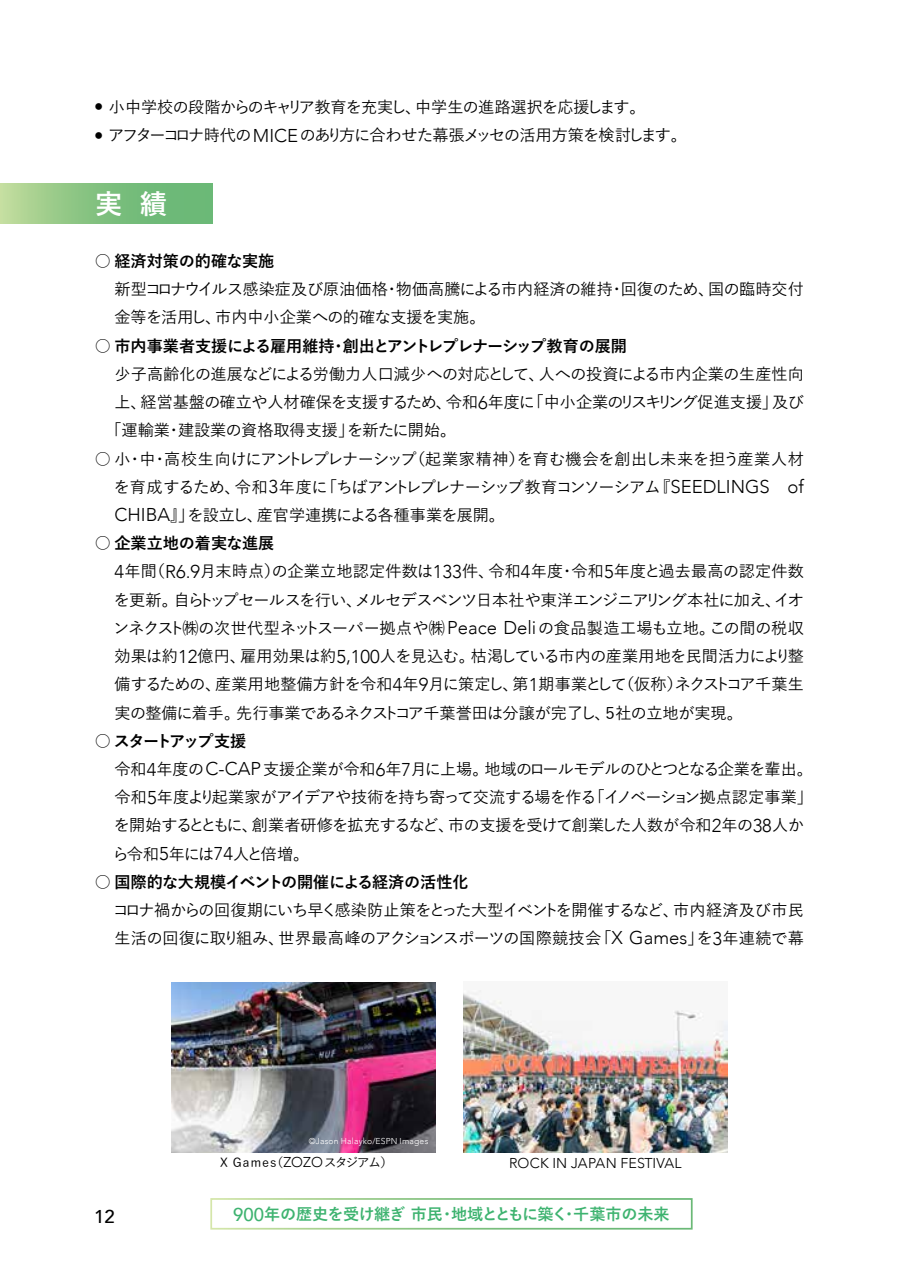
<style>
.page{position:relative;width:903px;height:1275px;background:#fff}
.page>*{position:absolute;margin:0;border:0;box-sizing:border-box;transform-origin:0 0}
.t1{font:700 27.3px "Yu Go";color:#fff}
.t2{font:500 18.55px "Avenir";color:#000}
.t3{font:500 16.1px/28.2px "Yu Go";letter-spacing:.005em;color:#000}
.t4{font:700 16.1px "Yu Go";letter-spacing:-.02em;color:#000}
.t5{font:16.1px "Yu Gothic Ka W3";letter-spacing:-.08em;color:#000}
.t6{font:500 16.1px "Yu Go";letter-spacing:.045em;color:#000}
.t7{font:16.1px "Yu Gothic Ka W3";letter-spacing:-.09em;color:#000}
.t8{font:16.1px "Yu Gothic Ka W3";letter-spacing:-.135em;color:#000}
.t9{font:16.1px "Yu Gothic Ka W3";letter-spacing:-.15em;color:#000}
.t10{font:700 16.1px "Yu Go";letter-spacing:-.02em;color:#3eb370}
.t11{font:300 14.17px "Avenir";letter-spacing:.01em;color:#000}
.t12{font:500 12.42px "Yu Go";letter-spacing:-.21em;color:#000}
.t13{font:300 8.58px "Avenir";letter-spacing:.02em;color:#fff}
.s1{font-family:"Avenir";font-weight:300;font-size:18.55px}
.s2{font-family:"Yu Gothic Ka W3";font-weight:400}
.s3{font-family:"Yu Go";font-weight:500}
.s4{font-weight:700}
.s5{font-weight:500}
.s6{font-family:"Avenir";font-weight:300;font-size:14.17px}
.s7{font-family:"Avenir";font-weight:500;font-size:18.55px}
</style>
<div class="page">
<div style="left:210px;top:1198px;width:483px;height:31px;border:2px solid #fff"></div>
<svg style="left:0;top:184px;width:213px;height:40px;background:#87c382"></svg>
<img style="left:463px;top:990px;width:264px;height:162px">
<img style="left:171px;top:982px;width:264px;height:170px">
<p class="t3" style="left:94px;top:91px;width:553px"><span class="s1">•</span> 小中学校<span class="s2">の</span>段階<span class="s2">からのキャリア</span>教育<span class="s2">を</span>充実<span class="s2">し</span>、中学生<span class="s2">の</span>進路選択<span class="s2">を</span>応援<span class="s2">します</span>。</p>
<p class="t9" style="left:94px;top:127px;width:594px"><span class="s1">•</span> アフターコロナ<span class="s3">時代</span>の<span class="s1">MICE</span>のあり<span class="s3">方</span>に<span class="s3">合</span>わせた<span class="s3">幕張</span>メッセの<span class="s3">活用方策</span>を<span class="s3">検討</span>します<span class="s3">。</span></p>
<h1 class="t1" style="left:95px;top:189px;width:74px">実 績</h1>
<p class="t3" style="left:115px;top:245px;width:691px;text-indent:-20px">○ <span class="s4">経済対策の的確な実施<br></span>新型<span class="s2">コロナウイルス</span>感染症及<span class="s2">び</span>原油価格・物価高騰<span class="s2">による</span>市内経済<span class="s2">の</span>維持・回復<span class="s2">のため</span>、国<span class="s2">の</span>臨時交付金等<span class="s2">を</span>活用<span class="s2">し</span>、市内中小企業<span class="s2">への</span>的確<span class="s2">な</span>支援<span class="s2">を</span>実施。</p>
<p class="t4" style="left:95px;top:337px;width:534px"><span class="s5">○</span> 市内事業者支援による雇用維持・創出とアントレプレナーシップ教育の展開</p>
<p class="t3" style="left:115px;top:358px;width:691px">少子高齢化<span class="s2">の</span>進展<span class="s2">などによる</span>労働力人口減少<span class="s2">への</span>対応<span class="s2">として</span>、人<span class="s2">への</span>投資<span class="s2">による</span>市内企業<span class="s2">の</span>生産性向</p>
<p class="t3" style="left:115px;top:386px;width:691px">上、経営基盤<span class="s2">の</span>確立<span class="s2">や</span>人材確保<span class="s2">を</span>支援<span class="s2">するため</span>、令和<span class="s1">6</span>年度<span class="s2">に</span>「中小企業<span class="s2">のリスキリング</span>促進支援」及<span class="s2">び</span></p>
<p class="t3" style="left:105px;top:414px;width:352px">「運輸業・建設業<span class="s2">の</span>資格取得支援」<span class="s2">を</span>新<span class="s2">たに</span>開始。</p>
<p class="t6" style="left:95px;top:444px;width:711px">○ 小・中・高校生向<span class="s2">けにアントレプレナーシップ</span>（起業家精神）<span class="s2">を</span>育<span class="s2">む</span>機会<span class="s2">を</span>創出<span class="s2">し</span>未来<span class="s2">を</span>担<span class="s2">う</span>産業人材</p>
<p class="t5" style="left:114px;top:479px;width:691px">を<span class="s3">育成</span>するため<span class="s3">、令和</span><span class="s1">3</span><span class="s3">年度</span>に<span class="s3">「</span>ちばアントレプレナーシップ<span class="s3">教育</span>コンソーシアム<span class="s3">『</span><span class="s1">SEEDLINGS of</span></p>
<p class="t3" style="left:115px;top:499px;width:392px"><span class="s1">CHIBA</span>』」<span class="s2">を</span>設立<span class="s2">し</span>、産官学連携<span class="s2">による</span>各種事業<span class="s2">を</span>展開。</p>
<p class="t3" style="left:115px;top:527px;width:691px;text-indent:-20px">○ <span class="s4">企業立地の着実な進展<br></span><span class="s1">4</span>年間（<span class="s1">R6.9</span>月末時点）<span class="s2">の</span>企業立地認定件数<span class="s2">は</span><span class="s1">133</span>件、令和<span class="s1">4</span>年度・令和<span class="s1">5</span>年度<span class="s2">と</span>過去最高<span class="s2">の</span>認定件数</p>
<p class="t7" style="left:114px;top:591px;width:692px">を<span class="s3">更新。自</span>らトップセールスを<span class="s3">行</span>い<span class="s3">、</span>メルセデスベンツ<span class="s3">日本社</span>や<span class="s3">東洋</span>エンジニアリング<span class="s3">本社</span>に<span class="s3">加</span>え<span class="s3">、</span>イオ</p>
<p class="t3" style="left:113px;top:612px;width:692px;text-align:justify"><span class="s2">ンネクスト</span>㈱<span class="s2">の</span>次世代型<span class="s2">ネットスーパー</span>拠点<span class="s2">や</span>㈱<span class="s1">Peace Deli</span><span class="s2">の</span>食品製造工場<span class="s2">も</span>立地。<span class="s2">この</span>間<span class="s2">の</span>税収効果<span class="s2">は</span>約<span class="s1">12</span>億円、雇用効果<span class="s2">は</span>約<span class="s1">5,100</span>人<span class="s2">を</span>見込<span class="s2">む</span>。枯渇<span class="s2">している</span>市内<span class="s2">の</span>産業用地<span class="s2">を</span>民間活力<span class="s2">により</span>整備<span class="s2">するための</span>、産業用地整備方針<span class="s2">を</span>令和<span class="s1">4</span>年<span class="s1">9</span>月<span class="s2">に</span>策定<span class="s2">し</span>、第<span class="s1">1</span>期事業<span class="s2">として</span>（仮称）<span class="s2">ネクストコア</span>千葉生実<span class="s2">の</span>整備<span class="s2">に</span>着手。先行事業<span class="s2">であるネクストコア</span>千葉誉田<span class="s2">は</span>分譲<span class="s2">が</span>完了<span class="s2">し</span>、５社<span class="s2">の</span>立地<span class="s2">が</span>実現。</p>
<p class="t3" style="left:112px;top:725px;width:702px;text-indent:-18px">○ <span class="s4">スタートアップ支援<br></span>令和<span class="s1">4</span>年度<span class="s2">の</span><span class="s1">C-CAP</span>支援企業<span class="s2">が</span>令和<span class="s1">6</span>年<span class="s1">7</span>月<span class="s2">に</span>上場。地域<span class="s2">のロールモデルのひとつとなる</span>企業<span class="s2">を</span>輩出。令和<span class="s1">5</span>年度<span class="s2">より</span>起業家<span class="s2">がアイデアや</span>技術<span class="s2">を</span>持<span class="s2">ち</span>寄<span class="s2">って</span>交流<span class="s2">する</span>場<span class="s2">を</span>作<span class="s2">る</span>「<span class="s2">イノベーション</span>拠点認定事業」<span class="s2">を</span>開始<span class="s2">するとともに</span>、創業者研修<span class="s2">を</span>拡充<span class="s2">するなど</span>、市<span class="s2">の</span>支援<span class="s2">を</span>受<span class="s2">けて</span>創業<span class="s2">した</span>人数<span class="s2">が</span>令和<span class="s1">2</span>年<span class="s2">の</span><span class="s1">38</span>人<span class="s2">から</span>令和<span class="s1">5</span>年<span class="s2">には</span><span class="s1">74</span>人<span class="s2">と</span>倍増。</p>
<p class="t4" style="left:95px;top:873px;width:375px"><span class="s5">○</span> 国際的な大規模イベントの開催による経済の活性化</p>
<p class="t8" style="left:113px;top:902px;width:693px">コロナ<span class="s3">禍</span>からの<span class="s3">回復期</span>にいち<span class="s3">早</span>く<span class="s3">感染防止策</span>をとった<span class="s3">大型</span>イベントを<span class="s3">開催</span>するなど<span class="s3">、市内経済及</span>び<span class="s3">市民</span></p>
<p class="t3" style="left:115px;top:922px;width:691px">生活<span class="s2">の</span>回復<span class="s2">に</span>取<span class="s2">り</span>組<span class="s2">み</span>、世界最高峰<span class="s2">のアクションスポーツの</span>国際競技会「<span class="s1">X Games</span>」<span class="s2">を</span><span class="s1">3</span>年連続<span class="s2">で</span>幕</p>
<p class="t2" style="left:94px;top:1201px;width:22px">12</p>
<p class="t13" style="left:309px;top:1136px;width:121px">©Jason Halayko/ESPN Images</p>
<p class="t12" style="left:218px;top:1151px;width:176px">ＸＧａｍｅｓ（<span class="s6">ZOZO</span> <span class="s2">スタジアム</span>）</p>
<p class="t11" style="left:509px;top:1155px;width:174px">ROCK IN JAPAN FESTIVAL</p>
<p class="t10" style="left:233px;top:1205px;width:438px"><span class="s7">900</span>年の歴史を受け継ぎ市民・地域とともに築く・千葉市の未来</p>
</div>
